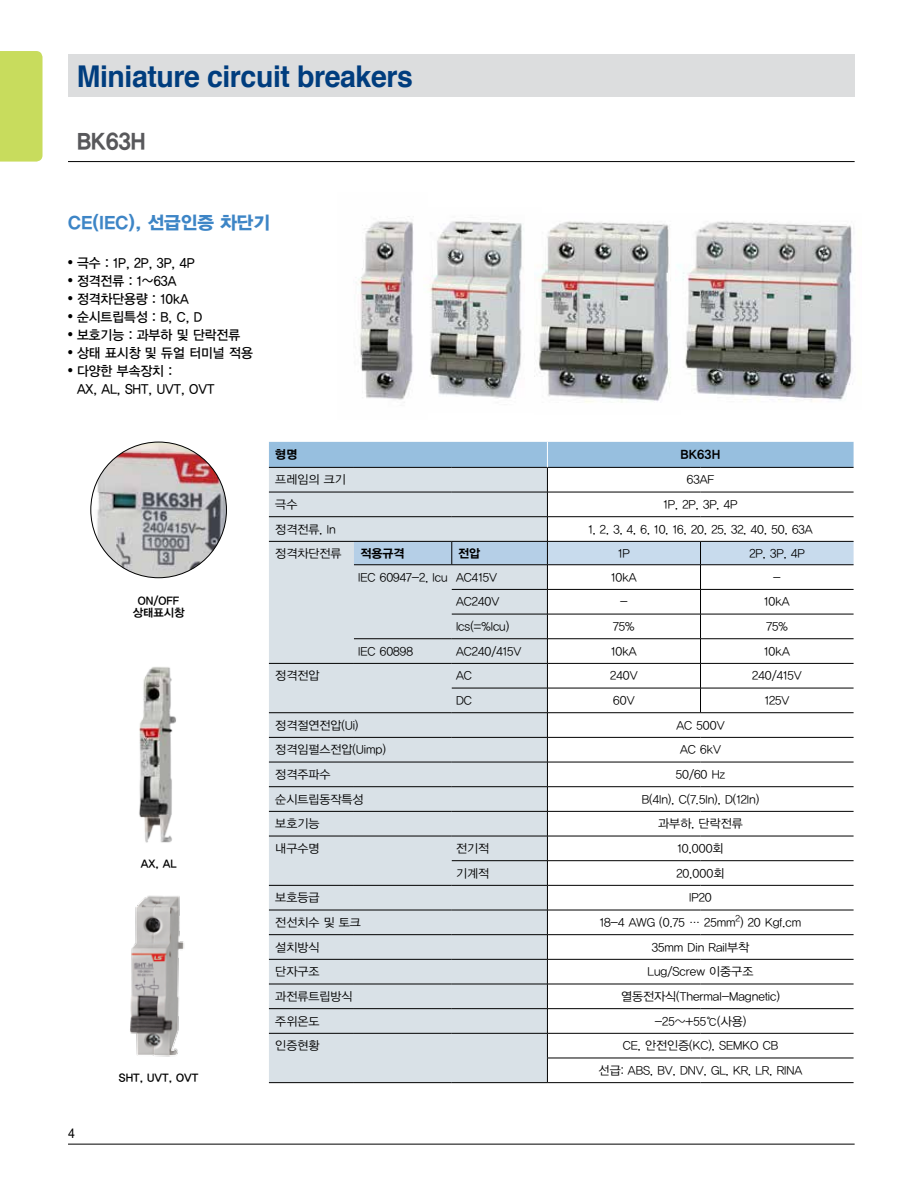
<style>
.page{position:relative;width:918px;height:1188px;background:#fff}
.page>*{position:absolute;margin:0;border:0;box-sizing:border-box;transform-origin:0 0}
.t1{font:700 30px "Helvetica";letter-spacing:-.015em;color:#003d7e;scale:.95 1}
.t2{font:22.5px "YDVYGO16";letter-spacing:-.015em;color:#58585b;scale:.95 1}
.t3{font:18px "YDVYGO16";color:#3d85c6}
.t4{font:13.5px/17.2px "YDVYGO13";color:#000;scale:.95 1}
.t5{font:13.5px "Helvetica";color:#000;scale:.9 1}
.t6{font:12px/24.6px "YDVYGO12";color:#000;text-align:center}
.t7{font:12px "YDVYGO15";color:#000}
.t8{font:11.25px/12px "YDVYGO14";color:#000;text-align:center}
.s1{font-family:"Helvetica"}
</style>
<div class="page">
<hr style="left:68px;top:1144px;width:787px;height:1px;background:#000">
<div style="left:0;top:51px;width:43px;height:111px;background:#c8dc5d"></div>
<div style="left:68px;top:54px;width:787px;height:43px;background:#dcddde"></div>
<hr style="left:68px;top:161px;width:787px;height:1px;background:#000">
<img style="left:359px;top:216px;width:54px;height:187px">
<img style="left:429px;top:221px;width:106px;height:177px">
<img style="left:538px;top:221px;width:133px;height:182px">
<img style="left:677px;top:221px;width:177px;height:181px">
<hr style="left:269px;top:1082px;width:85px;height:1px;background:#000">
<hr style="left:354px;top:1082px;width:98px;height:1px;background:#000">
<hr style="left:452px;top:1082px;width:95px;height:1px;background:#000">
<hr style="left:547px;top:1082px;width:154px;height:1px;background:#000">
<hr style="left:701px;top:1082px;width:153px;height:1px;background:#000">
<svg style="left:269px;top:442px;width:585px;height:640px"></svg>
<img style="left:139px;top:667px;width:37px;height:176px">
<img style="left:130px;top:895px;width:54px;height:162px">
<img style="left:91px;top:442px;width:135px;height:136px;border-radius:68px">
<h1 class="t1" style="left:77px;top:57px;width:355px">Miniature circuit breakers</h1>
<h2 class="t2" style="left:77px;top:128px;width:74px">BK63H</h2>
<h3 class="t3" style="left:68px;top:213px;width:203px">CE(IEC), 선급인증 차단기</h3>
<p class="t4" style="left:68px;top:255px;width:135px"><span class="s1">•</span> 극수 : 1P, 2P, 3P, 4P</p>
<p class="t4" style="left:68px;top:273px;width:115px"><span class="s1">•</span> 정격전류 : 1~63A</p>
<p class="t4" style="left:68px;top:291px;width:129px"><span class="s1">•</span> 정격차단용량 : 10kA</p>
<p class="t4" style="left:68px;top:309px;width:143px"><span class="s1">•</span> 순시트립특성 : B, C, D</p>
<p class="t4" style="left:68px;top:327px;width:183px"><span class="s1">•</span> 보호기능 : 과부하 및 단락전류</p>
<p class="t4" style="left:68px;top:345px;width:196px"><span class="s1">•</span> 상태 표시창 및 듀얼 터미널 적용</p>
<p class="t4" style="left:77px;top:363px;width:146px;text-indent:-9px"><span class="s1">•</span> 다양한 부속장치 :<br>AX, AL, SHT, UVT, OVT</p>
<p class="t8" style="left:133px;top:594px;width:53px">ON/OFF 상태표시창</p>
<p class="t8" style="left:141px;top:858px;width:37px">AX, AL</p>
<p class="t5" style="left:68px;top:1125px;width:9px">4</p>
<p class="t8" style="left:119px;top:1071px;width:81px">SHT, UVT, OVT</p>
<p class="t7" style="left:275px;top:448px;width:24px">형명</p>
<p class="t7" style="left:681px;top:448px;width:41px">BK63H</p>
<p class="t6" style="left:275px;top:467px;width:72px">프레임의 크기</p>
<p class="t6" style="left:687px;top:467px;width:29px">63AF</p>
<p class="t6" style="left:275px;top:492px;width:24px">극수</p>
<p class="t6" style="left:663px;top:492px;width:76px">1P, 2P, 3P, 4P</p>
<p class="t6" style="left:275px;top:517px;width:62px">정격전류, In</p>
<p class="t6" style="left:588px;top:517px;width:226px">1, 2, 3, 4, 6, 10, 16, 20, 25, 32, 40, 50, 63A</p>
<p class="t6" style="left:275px;top:541px;width:68px">정격차단전류</p>
<p class="t7" style="left:360px;top:546px;width:46px">적용규격</p>
<p class="t7" style="left:458px;top:546px;width:24px">전압</p>
<p class="t6" style="left:618px;top:541px;width:13px">1P</p>
<p class="t6" style="left:749px;top:541px;width:57px">2P, 3P, 4P</p>
<p class="t6" style="left:358px;top:565px;width:140px">IEC 60947-2, Icu AC415V</p>
<p class="t6" style="left:611px;top:565px;width:27px">10kA</p>
<p class="t6" style="left:773px;top:565px;width:9px">-</p>
<p class="t6" style="left:456px;top:589px;width:45px">AC240V</p>
<p class="t6" style="left:620px;top:589px;width:9px">-</p>
<p class="t6" style="left:764px;top:589px;width:27px">10kA</p>
<p class="t6" style="left:456px;top:614px;width:55px">Ics(=%Icu)</p>
<p class="t6" style="left:613px;top:614px;width:23px">75%</p>
<p class="t6" style="left:766px;top:614px;width:23px">75%</p>
<p class="t6" style="left:358px;top:639px;width:56px">IEC 60898</p>
<p class="t6" style="left:456px;top:639px;width:67px">AC240/415V</p>
<p class="t6" style="left:611px;top:639px;width:27px">10kA</p>
<p class="t6" style="left:764px;top:639px;width:27px">10kA</p>
<p class="t6" style="left:275px;top:663px;width:46px">정격전압</p>
<p class="t6" style="left:456px;top:663px;width:17px">AC</p>
<p class="t6" style="left:610px;top:663px;width:29px">240V</p>
<p class="t6" style="left:752px;top:663px;width:51px">240/415V</p>
<p class="t6" style="left:456px;top:688px;width:18px">DC</p>
<p class="t6" style="left:613px;top:688px;width:23px">60V</p>
<p class="t6" style="left:765px;top:688px;width:26px">125V</p>
<p class="t6" style="left:275px;top:713px;width:85px">정격절연전압(Ui)</p>
<p class="t6" style="left:676px;top:713px;width:50px">AC 500V</p>
<p class="t6" style="left:275px;top:737px;width:112px">정격임펄스전압(Uimp)</p>
<p class="t6" style="left:680px;top:737px;width:42px">AC 6kV</p>
<p class="t6" style="left:275px;top:762px;width:57px">정격주파수</p>
<p class="t6" style="left:676px;top:762px;width:51px">50/60 Hz</p>
<p class="t6" style="left:275px;top:787px;width:90px">순시트립동작특성</p>
<p class="t6" style="left:642px;top:787px;width:119px">B(4In), C(7.5In), D(12In)</p>
<p class="t6" style="left:275px;top:811px;width:46px">보호기능</p>
<p class="t6" style="left:658px;top:811px;width:86px">과부하, 단락전류</p>
<p class="t6" style="left:275px;top:836px;width:46px">내구수명</p>
<p class="t6" style="left:456px;top:836px;width:35px">전기적</p>
<p class="t6" style="left:677px;top:836px;width:48px">10,000회</p>
<p class="t6" style="left:456px;top:861px;width:35px">기계적</p>
<p class="t6" style="left:676px;top:861px;width:50px">20,000회</p>
<p class="t6" style="left:275px;top:885px;width:46px">보호등급</p>
<p class="t6" style="left:689px;top:885px;width:24px">IP20</p>
<p class="t6" style="left:275px;top:910px;width:87px">전선치수 및 토크</p>
<p class="t6" style="left:600px;top:910px;width:203px">18-4 AWG (0.75 … 25mm<sup>2</sup>) 20 Kgf.cm</p>
<p class="t6" style="left:275px;top:935px;width:46px">설치방식</p>
<p class="t6" style="left:652px;top:935px;width:99px">35mm Din Rail부착</p>
<p class="t6" style="left:275px;top:959px;width:46px">단자구조</p>
<p class="t6" style="left:648px;top:959px;width:107px">Lug/Screw 이중구조</p>
<p class="t6" style="left:275px;top:984px;width:79px">과전류트립방식</p>
<p class="t6" style="left:621px;top:984px;width:160px">열동전자식(Thermal-Magnetic)</p>
<p class="t6" style="left:275px;top:1009px;width:46px">주위온도</p>
<p class="t6" style="left:655px;top:1009px;width:93px">-25~+55℃(사용)</p>
<p class="t6" style="left:275px;top:1033px;width:46px">인증현황</p>
<p class="t6" style="left:599px;top:1033px;width:205px">CE, 안전인증(KC), SEMKO CB<br>선급: ABS, BV, DNV, GL, KR, LR, RINA</p>
</div>
